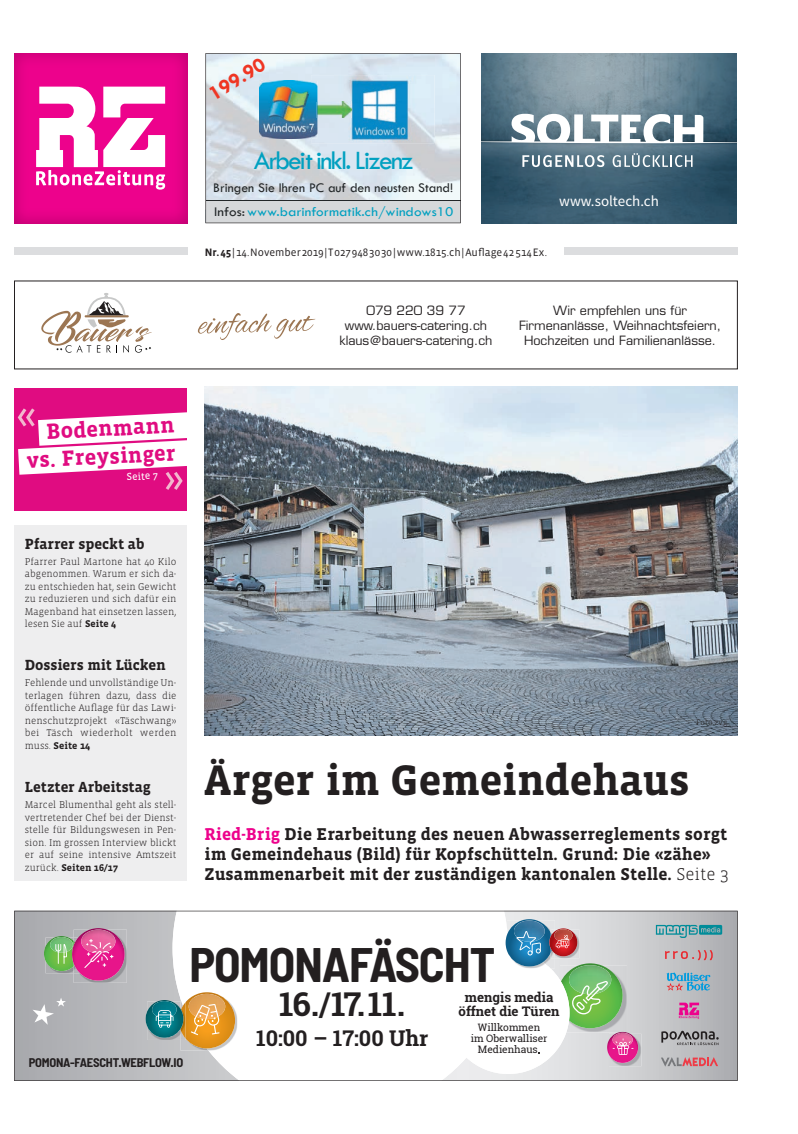
<style>
.page{position:relative;width:798px;height:1134px;background:#fff}
.page>*{position:absolute;margin:0;border:0;box-sizing:border-box;transform-origin:0 0}
.t1{font:700 semi-condensed 48.5px "Barlow";letter-spacing:-.02em;color:#231f20}
.t2{font:700 43.75px "Vista Slab OT";letter-spacing:-.005em;color:#231f20}
.t3{font:700 32.88px "Roboto Slab";color:#231f20}
.t4{font:27.5px "Tw Cen";letter-spacing:-.06em;color:#00a0c0}
.t5{font:700 22.38px/27.9px "Vista Slab OT";color:#e00c81;text-align:right}
.t6{font:700 21.62px "Roboto Slab";color:#231f20}
.t7{font:700 21.25px "Tw Cen";color:#ef3623}
.t8{font:700 17.5px/20px "Vista Slab OT";letter-spacing:.005em;color:#231f20}
.t9{font:700 15px "Vista Slab OT";letter-spacing:-.005em;color:#231f20}
.t10{font:15px "Source Sans Pro";color:#fff}
.t11{font:13.75px/24px "Tw Cen";color:#232729}
.t12{font:700 13.25px/14px "Roboto Slab";color:#231f20;text-align:center}
.t13{font:700 semi-condensed 12.62px "Barlow";letter-spacing:-.02em;color:#231f20}
.t14{font:12.5px/15px "Eurostile";color:#231f20;text-align:center}
.t15{font:11px "Vista Sans OT";color:#231f20}
.t16{font:10.38px "Vista Slab OT";color:#fff}
.t17{font:10.25px/11px "Roboto Slab";letter-spacing:-.005em;color:#231f20;text-align:center}
.t18{font:300 10px/12.5px "Vista Slab OT";letter-spacing:.005em;color:#231f20;text-align:justify}
.t19{font:300 8.12px "Vista Slab OT";color:#231f20}
.s1{color:#00a0c0}
.s2{font-weight:700}
.s3{color:#ed028c}
.s4{font-weight:300}
.s5{color:#fff}
</style>
<div class="page">
<div style="left:14px;top:248px;width:173px;height:7px;background:#dcdddf"></div>
<div style="left:564px;top:248px;width:173px;height:7px;background:#dcdddf"></div>
<img style="left:14px;top:53px;width:173px;height:170px">
<svg style="left:36px;top:87px;width:129px;height:103px"></svg>
<svg style="left:205px;top:53px;width:255px;height:170px;background:#bed1db"></svg>
<img style="left:481px;top:53px;width:255px;height:170px">
<svg style="left:481px;top:114px;width:255px;height:29px"></svg>
<svg style="left:522px;top:155px;width:82px;height:12px"></svg>
<svg style="left:612px;top:153px;width:80px;height:14px"></svg>
<svg style="left:14px;top:911px;width:723px;height:170px"></svg>
<img style="left:204px;top:386px;width:533px;height:350px">
<div style="left:14px;top:525px;width:173px;height:356px;background:#eeeeef"></div>
<svg style="left:41px;top:293px;width:111px;height:60px"></svg>
<svg style="left:198px;top:313px;width:117px;height:27px"></svg>
<div style="left:14px;top:388px;width:173px;height:122px;background:#e00c81"></div>
<svg style="left:18px;top:408px;width:169px;height:82px"></svg>
<p class="t7" style="left:204px;top:84px;width:63px;rotate:-31deg">199.90</p>
<p class="t4" style="left:254px;top:144px;width:161px">Arbeit inkl. Lizenz</p>
<p class="t11" style="left:213px;top:176px;width:241px">Bringen Sie Ihren PC auf den neusten Stand!<br>Infos: <span class="s1">www.barinformatik.ch/windows10</span></p>
<p class="t15" style="left:205px;top:247px;width:343px"><span class="s2">Nr. 45</span> | 14. November 2019 | T 027 948 30 30 | www.1815.ch | Auflage 42 514 Ex.</p>
<p class="t10" style="left:559px;top:191px;width:101px">www.soltech.ch</p>
<p class="t14" style="left:339px;top:303px;width:154px">079 220 39 77 www.bauers-catering.ch klaus@bauers-catering.ch</p>
<p class="t14" style="left:519px;top:303px;width:203px">Wir empfehlen uns für<br>Firmenanlässe, Weihnachtsfeiern,<br>Hochzeiten und Familienanlässe.</p>
<p class="t5" style="left:24px;top:419px;width:151px;rotate:-3deg">Bodenmann vs. Freysinger</p>
<p class="t16" style="left:126px;top:471px;width:33px;rotate:-3deg">Seite 7</p>
<p class="t9" style="left:25px;top:536px;width:121px">Pfarrer speckt ab</p>
<p class="t18" style="left:25px;top:555px;width:153px">Pfarrer Paul Martone hat 40 Kilo abgenommen. Warum er sich da&shy;zu entschieden hat, sein Gewicht zu reduzieren und sich dafür ein Magenband hat einsetzen lassen, lesen Sie auf <span class="s2">Seite 4</span></p>
<p class="t9" style="left:25px;top:658px;width:142px">Dossiers mit Lücken</p>
<p class="t18" style="left:25px;top:677px;width:153px">Fehlende und unvollständige Un&shy;terlagen führen dazu, dass die öffentliche Auflage für das Lawi&shy;nenschutzprojekt «Täschwang» bei Täsch wiederholt werden muss. <span class="s2">Seite 14</span></p>
<p class="t9" style="left:25px;top:779px;width:127px">Letzter Arbeitstag</p>
<p class="t18" style="left:25px;top:799px;width:153px">Marcel Blumenthal geht als stell&shy;vertretender Chef bei der Dienst&shy;stelle für Bildungswesen in Pen&shy;sion. Im grossen Interview blickt er auf seine intensive Amtszeit zurück. <span class="s2">Seiten 16/17</span></p>
<p class="t19" style="left:696px;top:718px;width:33px">Foto zvg</p>
<p class="t2" style="left:204px;top:758px;width:486px">Ärger im Gemeindehaus</p>
<p class="t8" style="left:204px;top:825px;width:525px"><span class="s3">Ried-Brig</span> Die Erarbeitung des neuen Abwasserreglements sorgt im Gemeindehaus (Bild) für Kopfschütteln. Grund: Die «zähe»<br>Zusammenarbeit mit der zuständigen kantonalen Stelle. <span class="s4">Seite 3</span></p>
<p class="t13" style="left:29px;top:1054px;width:156px">POMONA-FAESCHT.WEBFLOW.IO</p>
<p class="t1" style="left:189px;top:934px;width:307px">POMONAFÄSCHT</p>
<p class="t3" style="left:279px;top:981px;width:127px">16./17.11.</p>
<p class="t6" style="left:256px;top:1023px;width:173px">10:00 – 17:00 Uhr</p>
<p class="t12" style="left:458px;top:990px;width:102px">mengis media öffnet die Türen</p>
<p class="t17" style="left:470px;top:1022px;width:78px">Willkommen im Oberwalliser<br>Medienhaus<span class="s5">.</span></p>
</div>
